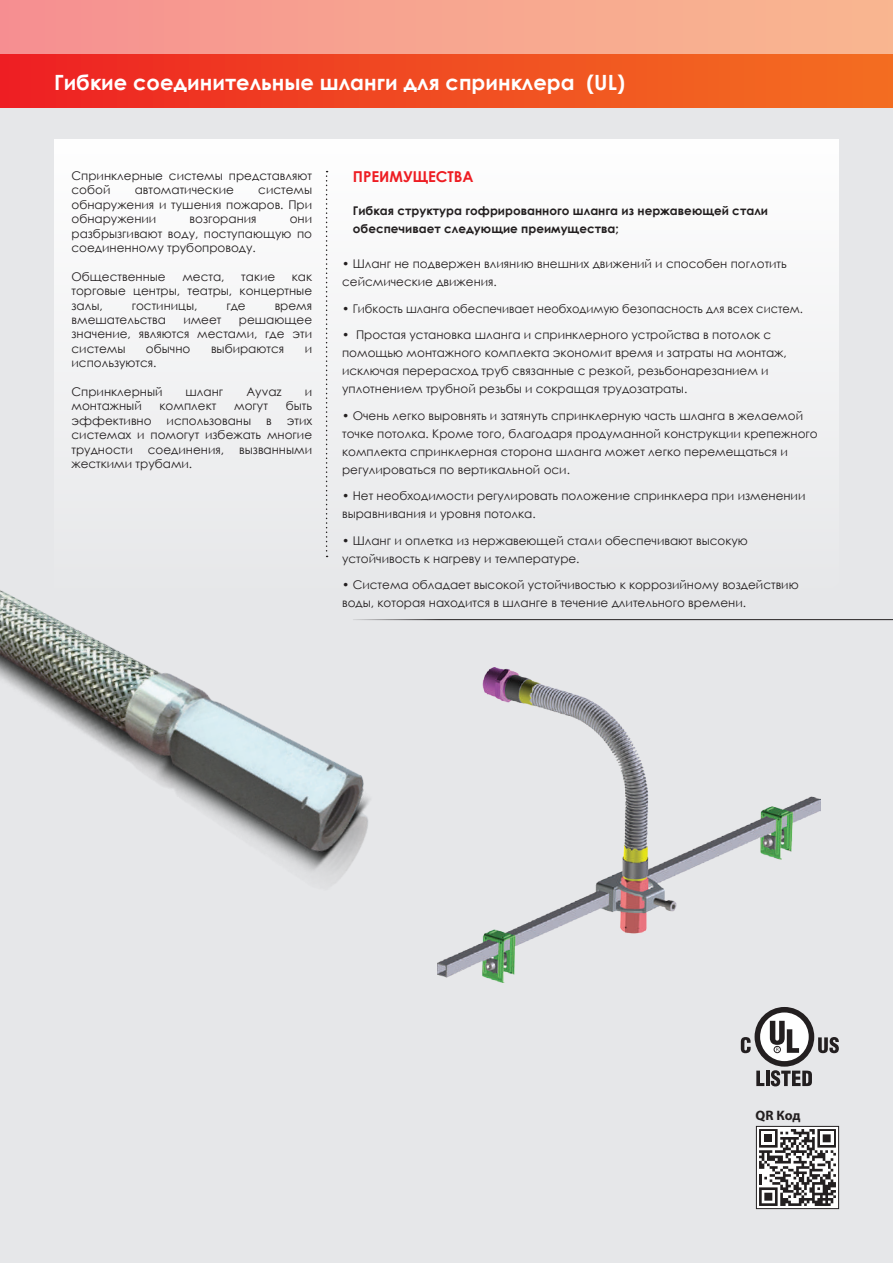
<style>
.page{position:relative;width:893px;height:1263px;background:#fff}
.page>*{position:absolute;margin:0;border:0;box-sizing:border-box;transform-origin:0 0}
.t1{font:700 21px "Century Gothic";color:#fff}
.t2{font:700 15px "Century Gothic";color:#ee1d23}
.t3{font:700 13.65px "Myriad Pro";color:#231f20}
.t4{font:12px/14.4px "Century Gothic";color:#231f20}
.t5{font:700 12px/18px "Century Gothic";color:#231f20}
</style>
<div class="page">
<div style="left:0;top:107px;width:893px;height:1156px;background:#e6e7e9"></div>
<svg style="left:54px;top:139px;width:785px;height:366px;fill:#f5f5f6"></svg>
<div style="left:0;top:54px;width:893px;height:53px;background:linear-gradient(to right,#ed2323,#f37121)"></div>
<div style="left:0;top:0;width:893px;height:54px;background:linear-gradient(to right,#f69191,#f9b890)"></div>
<svg style="left:326px;top:171px;width:2px;height:339px"></svg>
<hr style="left:353px;top:619px;width:540px;height:1px;background:#fff">
<div style="left:756px;top:1126px;width:83px;height:82px;background:#fff"></div>
<svg style="left:759px;top:1129px;width:77px;height:77px"></svg>
<div style="left:756px;top:1126px;width:83px;height:83px;border:1px solid #231f20"></div>
<img style="left:0;top:513px;width:382px;height:371px">
<img style="left:438px;top:668px;width:383px;height:315px">
<svg style="left:756px;top:1070px;width:8px;height:16px"></svg>
<hr style="left:766px;top:1070px;width:3px;height:16px;background:#231f20">
<svg style="left:771px;top:1070px;width:41px;height:16px"></svg>
<svg style="left:818px;top:1037px;width:21px;height:16px"></svg>
<div style="left:755px;top:1007px;width:59px;height:60px;background:#231f20;border-radius:50%"></div>
<div style="left:760px;top:1012px;width:49px;height:49px;background:#fff;border-radius:50%"></div>
<svg style="left:770px;top:1021px;width:29px;height:32px"></svg>
<div style="left:774px;top:1046px;width:7px;height:7px;border:1px solid #231f20;border-radius:50%"></div>
<svg style="left:741px;top:1037px;width:10px;height:16px"></svg>
<h1 class="t1" style="left:54px;top:66px;width:572px">Гибкие соединительные шланги для спринклера (UL)</h1>
<p class="t4" style="left:72px;top:168px;width:242px">Спринклерные системы представляют собой</p>
<p class="t4" style="left:72px;top:183px;width:242px;text-align:justify;text-indent:187px">системы обнаружения и тушения пожаров. При обнаружении</p>
<p class="t4" style="left:135px;top:183px;width:101px">автоматические</p>
<p class="t4" style="left:190px;top:211px;width:69px">возгорания</p>
<p class="t4" style="left:72px;top:211px;width:242px;text-align:justify;text-indent:218px">они разбрызгивают воду, поступающую по соединенному трубопроводу.</p>
<p class="t4" style="left:72px;top:269px;width:96px">Общественные</p>
<p class="t4" style="left:182px;top:269px;width:44px">места,</p>
<p class="t4" style="left:241px;top:269px;width:36px">такие</p>
<p class="t4" style="left:72px;top:269px;width:242px;text-align:justify;text-indent:220px">как торговые центры, театры, концертные залы,</p>
<p class="t4" style="left:132px;top:298px;width:67px">гостиницы,</p>
<p class="t4" style="left:226px;top:298px;width:21px">где</p>
<p class="t4" style="left:275px;top:298px;width:39px">время</p>
<p class="t4" style="left:72px;top:312px;width:96px">вмешательства</p>
<p class="t4" style="left:183px;top:312px;width:40px">имеет</p>
<p class="t4" style="left:72px;top:312px;width:242px;text-align:justify;text-indent:167px">решающее значение, являются местами, где эти системы</p>
<p class="t4" style="left:146px;top:341px;width:46px">обычно</p>
<p class="t4" style="left:211px;top:341px;width:75px">выбираются</p>
<p class="t4" style="left:305px;top:341px;width:9px">и</p>
<p class="t4" style="left:72px;top:355px;width:87px">используются.</p>
<p class="t4" style="left:72px;top:384px;width:92px">Спринклерный</p>
<p class="t4" style="left:186px;top:384px;width:39px">шланг</p>
<p class="t4" style="left:246px;top:384px;width:37px">Ayvaz</p>
<p class="t4" style="left:305px;top:384px;width:9px">и</p>
<p class="t4" style="left:72px;top:399px;width:72px">монтажный</p>
<p class="t4" style="left:160px;top:399px;width:58px">комплект</p>
<p class="t4" style="left:234px;top:399px;width:35px">могут</p>
<p class="t4" style="left:72px;top:399px;width:242px;text-align:justify;text-indent:214px">быть эффективно использованы в этих системах и помогут избежать многие трудности</p>
<p class="t4" style="left:148px;top:442px;width:78px">соединения,</p>
<p class="t4" style="left:239px;top:442px;width:74px">вызванными</p>
<p class="t4" style="left:72px;top:456px;width:122px">жесткими трубами.</p>
<p class="t2" style="left:353px;top:165px;width:122px">ПРЕИМУЩЕСТВА</p>
<p class="t5" style="left:353px;top:201px;width:417px">Гибкая структура гофрированного шланга из нержавеющей стали обеспечивает следующие преимущества;</p>
<p class="t4" style="left:342px;top:255px;width:446px;line-height:18px">• Шланг не подвержен влиянию внешних движений и способен поглотить сейсмические движения.</p>
<p class="t4" style="left:342px;top:301px;width:462px">• Гибкость шланга обеспечивает необходимую безопасность для всех систем.</p>
<p class="t4" style="left:342px;top:326px;width:446px;line-height:18px">• Простая установка шланга и спринклерного устройства в потолок с помощью монтажного комплекта экономит время и затраты на монтаж, исключая перерасход труб связанные с резкой, резьбонарезанием и уплотнением трубной резьбы и сокращая трудозатраты.</p>
<p class="t4" style="left:342px;top:406px;width:477px;line-height:18px">• Очень легко выровнять и затянуть спринклерную часть шланга в желаемой точке потолка. Кроме того, благодаря продуманной конструкции крепежного комплекта спринклерная сторона шланга может легко перемещаться и регулироваться по вертикальной оси.</p>
<p class="t4" style="left:342px;top:487px;width:465px;line-height:18px">• Нет необходимости регулировать положение спринклера при изменении выравнивания и уровня потолка.</p>
<p class="t4" style="left:342px;top:531px;width:407px;line-height:18px">• Шланг и оплетка из нержавеющей стали обеспечивают высокую устойчивость к нагреву и температуре.</p>
<p class="t4" style="left:342px;top:576px;width:458px;line-height:18px">• Система обладает высокой устойчивостью к коррозийному воздействию воды, которая находится в шланге в течение длительного времени.</p>
<p class="t3" style="left:756px;top:1106px;width:47px">QR Код</p>
</div>
